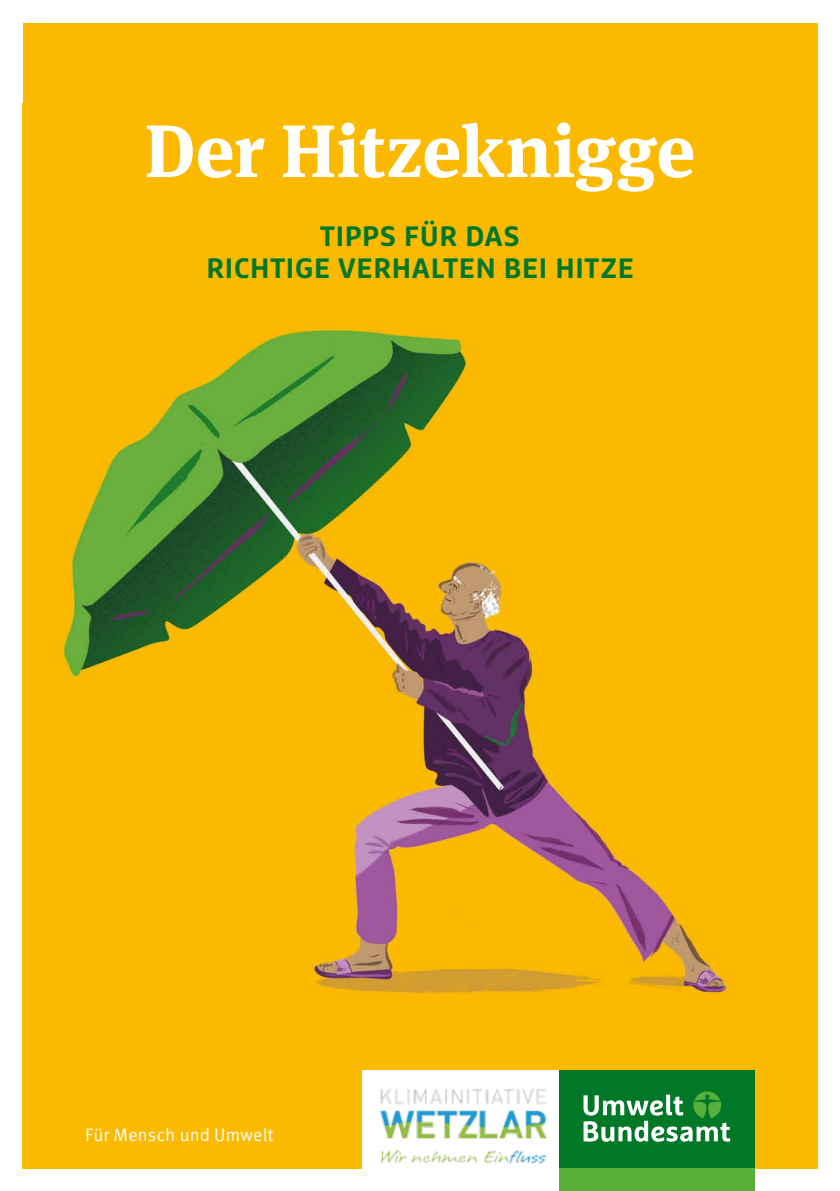
<style>
.page{position:relative;width:840px;height:1191px;background:#fff}
.page>*{position:absolute;margin:0;border:0;box-sizing:border-box;transform-origin:0 0}
.t1{font:700 74px "Meta Serif Offc";letter-spacing:-.005em;color:#fff}
.t2{font:700 28px/32px "Marselis OT";letter-spacing:.025em;color:#007828;text-align:center}
.t3{font:18px "Meta Offc Norm";letter-spacing:.005em;color:#fff}
</style>
<div class="page">
<div style="left:23px;top:23px;width:793px;height:1145px;background:#fbb900"></div>
<img style="left:63px;top:326px;width:692px;height:842px">
<div style="left:558px;top:1168px;width:196px;height:23px;background:#57b03a"></div>
<div style="left:558px;top:1070px;width:196px;height:98px;background:#007828"></div>
<svg style="left:583px;top:1091px;width:146px;height:50px"></svg>
<div style="left:362px;top:1070px;width:196px;height:121px;background:#fff"></div>
<img style="left:379px;top:1089px;width:169px;height:75px">
<h1 class="t1" style="left:144px;top:105px;width:552px">Der Hitzeknigge</h1>
<p class="t2" style="left:206px;top:220px;width:428px">TIPPS FÜR DAS<br>RICHTIGE VERHALTEN BEI HITZE</p>
<p class="t3" style="left:85px;top:1124px;width:190px">Für Mensch und Umwelt</p>
</div>
